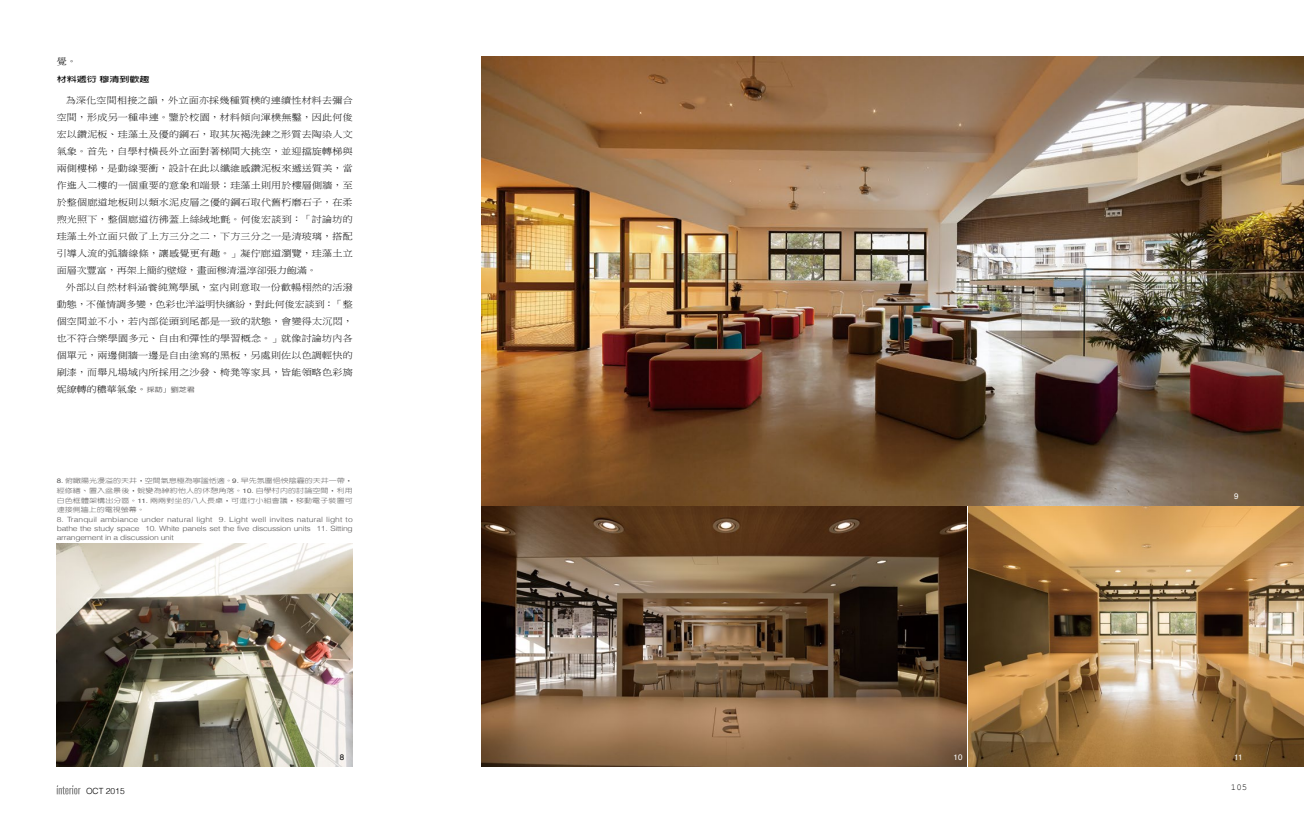
<style>
.page{position:relative;width:1304px;height:823px;background:#fff}
.page>*{position:absolute;margin:0;border:0;box-sizing:border-box;transform-origin:0 0}
.t1{font:9px/17px "Ming Li U";letter-spacing:.025em;color:#000;text-align:justify;scale:1.11 1}
.t2{font:9px "Courier New";color:#000}
.t3{font:300 8.5px "Helvetica";color:#000}
.t4{font:8px "Helvetica";color:#fff}
.t5{font:8px "Helvetica";color:#000}
.t6{font:700 7.5px "AR Hei B5";color:#000;scale:1.33 1}
.t7{font:300 7.2px/9px "Helvetica";letter-spacing:-.025em;color:#595757;text-align:justify;scale:1.18 1}
.t8{font:300 6.4px/9.6px "AR New Hei B5";letter-spacing:.015em;color:#595757;text-align:justify;scale:1.25 1}
.s1{font-family:"AR Hei B5";font-weight:700;font-size:6.4px;color:#727171}
.s2{font-family:"Helvetica";font-weight:400}
.s3{font-weight:700}
</style>
<div class="page">
<svg style="left:57px;top:785px;width:24px;height:9px"></svg>
<img style="left:481px;top:57px;width:823px;height:708px">
<img style="left:57px;top:543px;width:296px;height:222px">
<p class="t1" style="left:57px;top:53px;width:20px">覺。</p>
<p class="t6" style="left:57px;top:75px;width:71px">材料遞衍穆清到歡趣</p>
<p class="t1" style="left:57px;top:91px;width:268px;text-indent:9px">為深化空間相接之韻，外立面亦採幾種質樸的連續性材料去彌合空間，形成另一種串連。鑒於校園，材料傾向渾樸無鑿，因此何俊宏以鑽泥板、珪藻土及優的鋼石，取其灰褐洗鍊之形質去陶染人文氣象。首先，自學村橫長外立面對著梯間大挑空，並迎擋旋轉梯與兩側樓梯，是動線要衝，設計在此以纖維感鑽泥板來遞送質美，當作進入二樓的一個重要的意象和端景；珪藻土則用於樓層側牆，至於整個廊道地板則以類水泥皮層之優的鋼石取代舊朽磨石子，在柔煦光照下，整個廊道彷彿蓋上絲絨地氈。何俊宏談到：「討論坊的珪藻土外立面只做了上方三分之二，下方三分之一是清玻璃，搭配引導人流的弧牆線條，讓感覺更有趣。」凝佇廊道瀏覽，珪藻土立面層次豐富，再架上簡約壁燈，畫面穆清溫淳卻張力飽滿。</p>
<p class="t1" style="left:57px;top:278px;width:268px;text-indent:9px">外部以自然材料涵養純篤學風，室內則意取一份歡暢栩然的活潑動態，不僅情調多變，色彩也洋溢明快繽紛，對此何俊宏談到：「整個空間並不小，若內部從頭到尾都是一致的狀態，會變得太沉悶，也不符合樂學園多元、自由和彈性的學習概念。」就像討論坊內各個單元，兩邊側牆一邊是自由塗寫的黑板，另處則佐以色調輕快的刷漆，而舉凡場域內所採用之沙發、椅凳等家具，皆能領略色彩旖妮繚轉的穠華氣象。<span class="s1">採訪」劉芝君</span></p>
<p class="t8" style="left:57px;top:476px;width:238px"><span class="s2">8.</span> 俯瞰陽光漫溢的天井<span class="s3">，</span>空間氣息極為寧謐恬適<span class="s3">。</span><span class="s2">9.</span> 早先氛圍悒怏陰霾的天井一帶<span class="s3">，</span>經修繕<span class="s3">、</span>置入盆景後<span class="s3">，</span>蛻變為綽約怡人的休憩角落<span class="s3">。</span><span class="s2">10.</span> 自學村內的討論空間<span class="s3">，</span>利用白色框體架構出分區<span class="s3">。</span><span class="s2">11.</span> 兩兩對坐的八人長桌<span class="s3">，</span>可進行小組會議<span class="s3">，</span>移動電子裝置可連接側牆上的電視螢幕<span class="s3">。</span></p>
<p class="t7" style="left:57px;top:514px;width:252px">8. Tranquil ambiance under natural light 9. Light well invites natural light to bathe the study space 10. White panels set the five discussion units 11. Sitting arrangement in a discussion unit</p>
<p class="t3" style="left:86px;top:783px;width:40px">OCT 2015</p>
<p class="t5" style="left:340px;top:750px;width:6px">8</p>
<p class="t4" style="left:1234px;top:489px;width:6px">9</p>
<p class="t4" style="left:954px;top:750px;width:10px">10</p>
<p class="t4" style="left:1234px;top:750px;width:10px">11</p>
<p class="t2" style="left:1231px;top:781px;width:18px">105</p>
</div>
